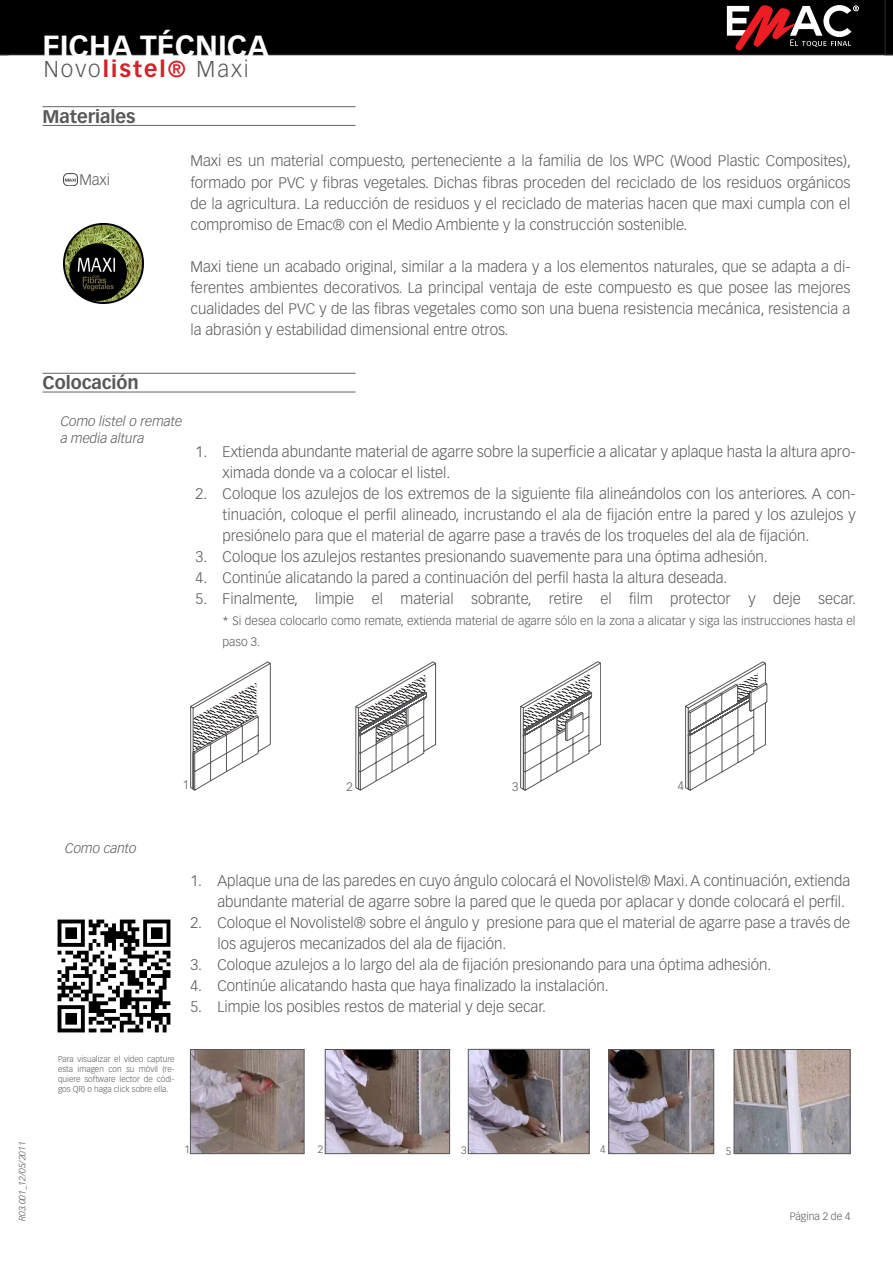
<style>
.page{position:relative;width:893px;height:1263px;background:#fff}
.page>*{position:absolute;margin:0;border:0;box-sizing:border-box;transform-origin:0 0}
.t1{font:700 30px "Vectora LT Std";color:#fff}
.t2{font:300 22.5px "Vectora LT Std";letter-spacing:.09em;color:#57585a}
.t3{font:700 18px "Vectora LT Std";color:#57585a}
.Párrafo_14{font:300 15px/21px "Vectora LT Std";color:#57585a;text-align:justify}
.t4{font:italic 300 13.5px/16.2px "Vectora LT Std";color:#57585a}
.t5{font:300 12px/21px "Vectora LT Std";color:#57585a}
.t6{font:300 10.5px "Vectora LT Std";color:#57585a}
.t7{font:italic 300 9px "Vectora LT Std";color:#57585a}
.t8{font:300 8.25px/9.9px "Vectora LT Std";color:#57585a;text-align:justify}
.s1{font-weight:700;color:#d1232a}
</style>
<div class="page">
<div style="left:0;top:0;width:884px;height:55px;background:#000"></div>
<svg style="left:884px;top:0;width:9px;height:55px"></svg>
<svg style="left:727px;top:5px;width:132px;height:45px"></svg>
<hr style="left:43px;top:125px;width:312px;height:1px;background:#636366">
<hr style="left:43px;top:392px;width:312px;height:1px;background:#636366">
<hr style="left:43px;top:106px;width:312px;height:1px;background:#636366">
<hr style="left:43px;top:373px;width:312px;height:1px;background:#636366">
<img style="left:64px;top:173px;width:14px;height:12px">
<img style="left:64px;top:224px;width:79px;height:79px">
<svg style="left:190px;top:661px;width:80px;height:129px"></svg>
<svg style="left:356px;top:662px;width:80px;height:128px"></svg>
<svg style="left:520px;top:661px;width:81px;height:130px"></svg>
<svg style="left:685px;top:662px;width:82px;height:128px"></svg>
<img style="left:192px;top:1051px;width:111px;height:101px">
<div style="left:190px;top:1049px;width:115px;height:105px;border:1px solid #57585a"></div>
<img style="left:327px;top:1051px;width:121px;height:101px">
<div style="left:325px;top:1049px;width:125px;height:105px;border:1px solid #57585a"></div>
<img style="left:470px;top:1051px;width:117px;height:101px">
<div style="left:468px;top:1049px;width:121px;height:105px;border:1px solid #57585a"></div>
<img style="left:610px;top:1051px;width:102px;height:101px">
<div style="left:608px;top:1049px;width:106px;height:105px;border:1px solid #57585a"></div>
<img style="left:736px;top:1051px;width:112px;height:101px">
<div style="left:734px;top:1049px;width:116px;height:105px;border:1px solid #57585a"></div>
<img style="left:57px;top:919px;width:114px;height:114px">
<h1 class="t1" style="left:43px;top:28px;width:228px">FICHA TÉCNICA</h1>
<p class="t2" style="left:44px;top:56px;width:207px">Novo<span class="s1">listel®</span> Maxi</p>
<p class="t3" style="left:43px;top:105px;width:94px">Materiales</p>
<p class="Párrafo_14" style="left:79px;top:169px;width:32px">Maxi</p>
<p class="Párrafo_14" style="left:190px;top:151px;width:662px">Maxi es un material compuesto, perteneciente a la familia de los WPC (Wood Plastic Composites), formado por PVC y fibras vegetales. Dichas fibras proceden del reciclado de los residuos orgánicos de la agricultura. La reducción de residuos y el reciclado de materias hacen que maxi cumpla con el compromiso de Emac® con el Medio Ambiente y la construcción sostenible.</p>
<p class="Párrafo_14" style="left:190px;top:256px;width:661px">Maxi tiene un acabado original, similar a la madera y a los elementos naturales, que se adapta a di&shy;ferentes ambientes decorativos. La principal ventaja de este compuesto es que posee las mejores cualidades del PVC y de las fibras vegetales como son una buena resistencia mecánica, resistencia a la abrasión y estabilidad dimensional entre otros.</p>
<p class="t3" style="left:43px;top:372px;width:98px">Colocación</p>
<p class="t4" style="left:61px;top:414px;width:123px">Como listel o remate a media altura</p>
<p class="Párrafo_14" style="left:223px;top:442px;width:634px;text-indent:-27px">1. Extienda abundante material de agarre sobre la superficie a alicatar y aplaque hasta la altura apro&shy;ximada donde va a colocar el listel.</p>
<p class="Párrafo_14" style="left:223px;top:484px;width:634px;text-indent:-27px">2. Coloque los azulejos de los extremos de la siguiente fila alineándolos con los anteriores. A con&shy;tinuación, coloque el perfil alineado, incrustando el ala de fijación entre la pared y los azulejos y presiónelo para que el material de agarre pase a través de los troqueles del ala de fijación.</p>
<p class="Párrafo_14" style="left:196px;top:547px;width:574px">3. Coloque los azulejos restantes presionando suavemente para una óptima adhesión.</p>
<p class="Párrafo_14" style="left:196px;top:568px;width:533px">4. Continúe alicatando la pared a continuación del perfil hasta la altura deseada.</p>
<p class="Párrafo_14" style="left:196px;top:589px;width:662px">5. Finalmente, limpie el material sobrante, retire el film protector y deje secar.</p>
<p class="t5" style="left:223px;top:611px;width:634px">* Si desea colocarlo como remate, extienda material de agarre sólo en la zona a alicatar y siga las instrucciones hasta el paso 3.</p>
<p class="t7" style="left:17px;top:1221px;width:81px;rotate:-90deg">R03.001_12/05/2011</p>
<p class="t5" style="left:183px;top:774px;width:8px">1</p>
<p class="t5" style="left:347px;top:776px;width:8px">2</p>
<p class="t5" style="left:512px;top:776px;width:8px">3</p>
<p class="t5" style="left:678px;top:775px;width:8px">4</p>
<p class="t4" style="left:65px;top:840px;width:73px">Como canto</p>
<p class="t8" style="left:58px;top:1054px;width:118px">Para visualizar el vídeo capture esta imagen con su móvil (re&shy;quiere software lector de códi&shy;gos QR) o haga click sobre ella.</p>
<p class="Párrafo_14" style="left:217px;top:870px;width:634px;text-indent:-27px">1. Aplaque una de las paredes en cuyo ángulo colocará el Novolistel® Maxi. A continuación, extienda abundante material de agarre sobre la pared que le queda por aplacar y donde colocará el perfil.</p>
<p class="Párrafo_14" style="left:217px;top:912px;width:634px;text-indent:-27px">2. Coloque el Novolistel® sobre el ángulo y presione para que el material de agarre pase a través de los agujeros mecanizados del ala de fijación.</p>
<p class="Párrafo_14" style="left:190px;top:954px;width:583px">3. Coloque azulejos a lo largo del ala de fijación presionando para una óptima adhesión.</p>
<p class="Párrafo_14" style="left:190px;top:975px;width:420px">4. Continúe alicatando hasta que haya finalizado la instalación.</p>
<p class="Párrafo_14" style="left:190px;top:996px;width:357px">5. Limpie los posibles restos de material y deje secar.</p>
<p class="t6" style="left:185px;top:1143px;width:7px">1</p>
<p class="t6" style="left:318px;top:1143px;width:7px">2</p>
<p class="t6" style="left:461px;top:1144px;width:7px">3</p>
<p class="t6" style="left:600px;top:1144px;width:7px">4</p>
<p class="t6" style="left:726px;top:1145px;width:7px">5</p>
<p class="t6" style="left:790px;top:1211px;width:62px">Página 2 de 4</p>
</div>
